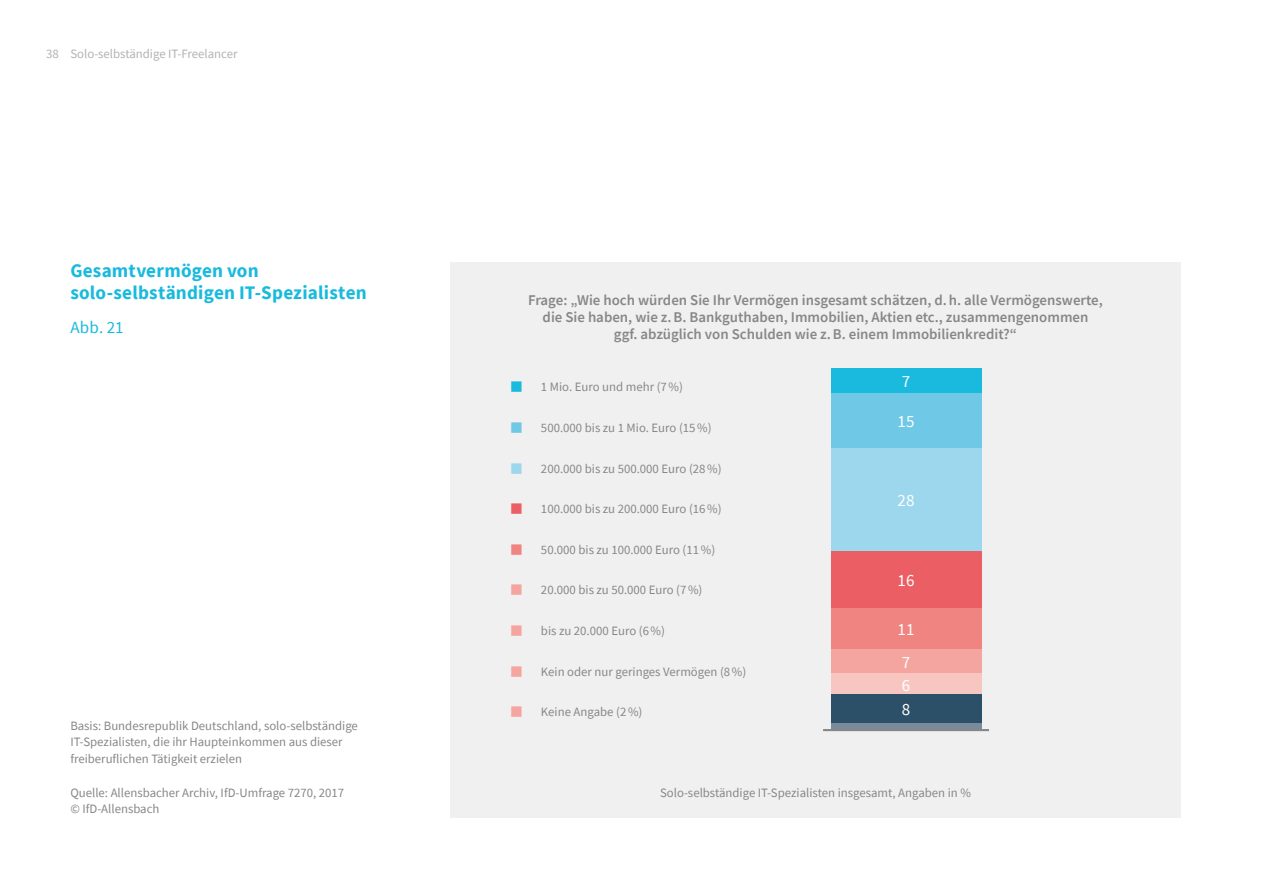
<style>
.page{position:relative;width:1263px;height:893px;background:#fff}
.page>*{position:absolute;margin:0;border:0;box-sizing:border-box;transform-origin:0 0}
.t1{font:700 19.2px/22.4px "Source Sans Pro";letter-spacing:.01em;color:#19bade}
.t2{font:17.1px/32.4px "Source Sans Pro";color:#fff}
.t3{font:17.1px "Source Sans Pro";color:#19bade}
.t4{font:600 14.85px/16.8px "Source Sans Pro";color:#878786;text-align:center}
.t5{font:12.75px/16.8px "Source Sans Pro";color:#878786}
.t6{font:12.75px "Source Sans Pro";color:#b1b2b3}
.s1{color:#19bade}
.s2{color:#6ec8e6}
.s3{color:#9cd7ed}
.s4{color:#eb5e64}
.s5{color:#f08481}
.s6{color:#f4a5a0}
</style>
<div class="page">
<div style="left:450px;top:262px;width:730px;height:555px;background:#f0f0f0"></div>
<div style="left:831px;top:550px;width:150px;height:59px;background:#eb5e64"></div>
<div style="left:831px;top:368px;width:150px;height:26px;background:#19bade"></div>
<div style="left:831px;top:609px;width:150px;height:40px;background:#f08481"></div>
<div style="left:831px;top:649px;width:150px;height:25px;background:#f4a5a0"></div>
<div style="left:831px;top:674px;width:150px;height:21px;background:#f8c6c0"></div>
<div style="left:831px;top:695px;width:150px;height:28px;background:#2d5069"></div>
<div style="left:831px;top:723px;width:150px;height:7px;background:#798a9d"></div>
<div style="left:831px;top:448px;width:150px;height:102px;background:#9cd7ed"></div>
<div style="left:831px;top:394px;width:150px;height:54px;background:#6ec8e6"></div>
<hr style="left:823px;top:729px;width:166px;height:2px;background:#878786">
<p class="t6" style="left:46px;top:46px;width:193px">38 Solo-selbständige IT-Freelancer</p>
<h1 class="t1" style="left:70px;top:259px;width:298px">Gesamtvermögen von solo-selbständigen IT-Spezialisten</h1>
<h2 class="t3" style="left:70px;top:316px;width:55px">Abb. 21</h2>
<p class="t5" style="left:70px;top:717px;width:289px">Basis: Bundesrepublik Deutschland, solo-selbständige<br>IT-Spezialisten, die ihr Haupteinkommen aus dieser freiberuflichen Tätigkeit erzielen</p>
<p class="t5" style="left:70px;top:784px;width:275px">Quelle: Allensbacher Archiv, IfD-Umfrage 7270, 2017 © IfD-Allensbach</p>
<p class="t4" style="left:528px;top:292px;width:576px">Frage: „Wie hoch würden Sie Ihr Vermögen insgesamt schätzen, d. h. alle Vermögenswerte, die Sie haben, wie z. B. Bankguthaben, Immobilien, Aktien etc., zusammengenommen<br>ggf. abzüglich von Schulden wie z. B. einem Immobilienkredit?“</p>
<p class="t5" style="left:511px;top:379px;width:174px"><span class="s1">■</span> 1 Mio. Euro und mehr (7 %)</p>
<p class="t5" style="left:511px;top:419px;width:202px"><span class="s2">■</span> 500.000 bis zu 1 Mio. Euro (15 %)</p>
<p class="t5" style="left:511px;top:460px;width:212px"><span class="s3">■</span> 200.000 bis zu 500.000 Euro (28 %)</p>
<p class="t5" style="left:511px;top:500px;width:212px"><span class="s4">■</span> 100.000 bis zu 200.000 Euro (16 %)</p>
<p class="t5" style="left:511px;top:541px;width:206px"><span class="s5">■</span> 50.000 bis zu 100.000 Euro (11 %)</p>
<p class="t5" style="left:511px;top:582px;width:193px"><span class="s6">■</span> 20.000 bis zu 50.000 Euro (7 %)</p>
<p class="t5" style="left:511px;top:622px;width:156px"><span class="s6">■</span> bis zu 20.000 Euro (6 %)</p>
<p class="t5" style="left:511px;top:663px;width:237px"><span class="s6">■</span> Kein oder nur geringes Vermögen (8 %)</p>
<p class="t5" style="left:511px;top:704px;width:133px"><span class="s6">■</span> Keine Angabe (2 %)</p>
<h2 class="t2" style="left:902px;top:365px;width:10px">7</h2>
<h2 class="t2" style="left:897px;top:405px;width:18px">15</h2>
<h2 class="t2" style="left:897px;top:484px;width:18px">28</h2>
<h2 class="t2" style="left:897px;top:564px;width:18px">16</h2>
<h2 class="t2" style="left:897px;top:613px;width:18px">11<br>7</h2>
<h2 class="t2" style="left:902px;top:672px;width:10px;line-height:24.8px">6<br>8</h2>
<p class="t5" style="left:660px;top:784px;width:313px">Solo-selbständige IT-Spezialisten insgesamt, Angaben in %</p>
</div>
